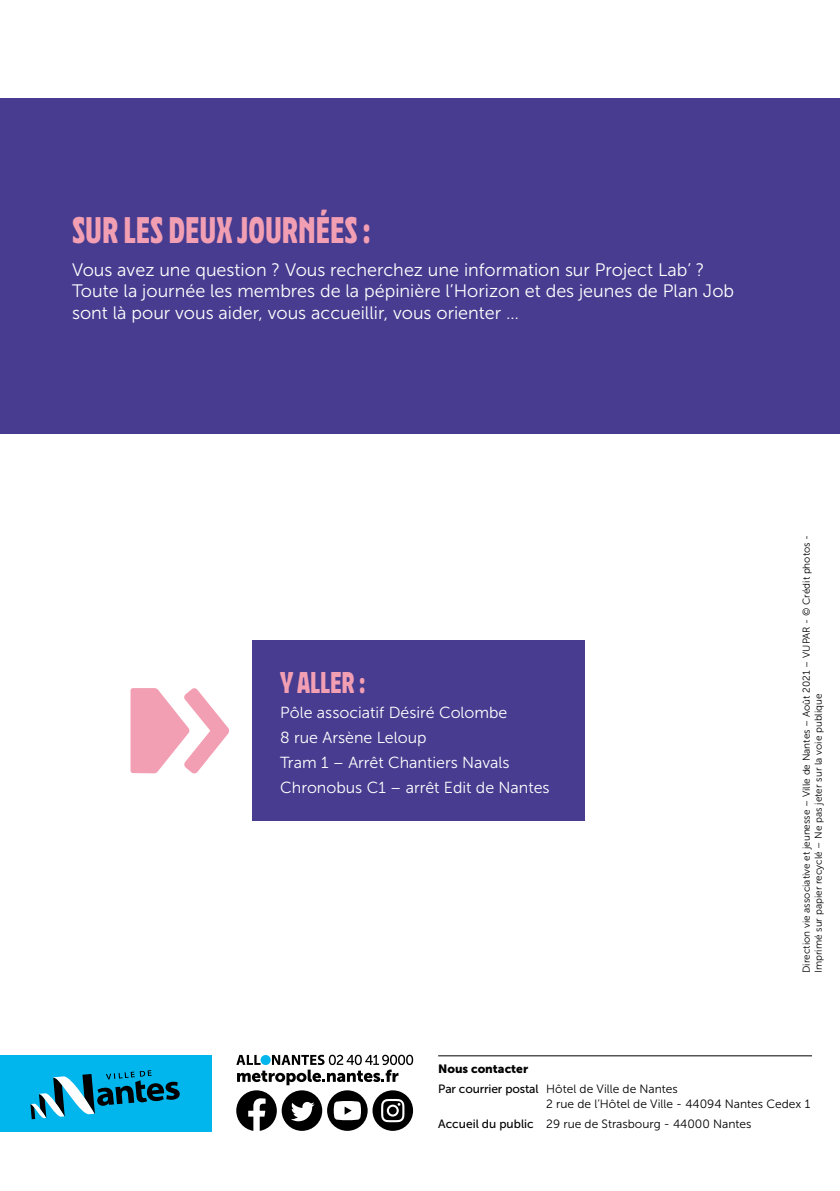
<style>
.page{position:relative;width:840px;height:1191px;background:#fff}
.page>*{position:absolute;margin:0;border:0;box-sizing:border-box;transform-origin:0 0}
.t1{font:800 37px "Herman New";color:#f39fb3}
.t2{font:800 30px "Herman New";color:#f39fb3}
.t3{font:18px/21.6px "Museo Sans 300";color:#fff}
.t4{font:16px/24.8px "Museo Sans 300";color:#fff}
.t5{font:12px/14.4px "Museo Sans 300";color:#000}
.t6{font:12px "Museo Sans 900";color:#000}
.t7{font:10px/12px "Museo Sans 300";color:#000}
.s1{font-family:"Museo Sans 500"}
</style>
<div class="page">
<div style="left:0;top:1054px;width:211px;height:77px;background:#00b6ed"></div>
<svg style="left:30px;top:1070px;width:150px;height:49px"></svg>
<svg style="left:236px;top:1054px;width:177px;height:76px"></svg>
<hr style="left:438px;top:1055px;width:373px;height:1px;background:#000">
<div style="left:252px;top:640px;width:332px;height:181px;background:#473c90"></div>
<svg style="left:130px;top:688px;width:99px;height:86px"></svg>
<div style="left:0;top:99px;width:839px;height:335px;background:#473c90"></div>
<h1 class="t1" style="left:72px;top:209px;width:300px">SUR LES DEUX JOURNÉES :</h1>
<p class="t3" style="left:72px;top:259px;width:663px">Vous avez une question ? Vous recherchez une information sur Project Lab’ ?<br>Toute la journée les membres de la pépinière l’Horizon et des jeunes de Plan Job sont là pour vous aider, vous accueillir, vous orienter …</p>
<h2 class="t2" style="left:280px;top:665px;width:86px">Y ALLER :</h2>
<p class="t4" style="left:280px;top:700px;width:271px">Pôle associatif Désiré Colombe<br>8 rue Arsène Leloup<br>Tram 1 – Arrêt Chantiers Navals<br>Chronobus C1 – arrêt Edit de Nantes</p>
<p class="t7" style="left:800px;top:973px;width:439px;rotate:-90deg">Direction vie associative et jeunesse – Ville de Nantes – Août 2021 – VUPAR - © Crédit photos -<br>Imprimé sur papier recyclé – Ne pas jeter sur la voie publique</p>
<p class="t6" style="left:438px;top:1062px;width:91px">Nous contacter</p>
<p class="t5" style="left:546px;top:1082px;width:265px;text-indent:-108px"><span class="s1">Par courrier postal</span> Hôtel de Ville de Nantes<br>2 rue de l’Hôtel de Ville - 44094 Nantes Cedex 1</p>
<p class="t5" style="left:438px;top:1116px;width:315px"><span class="s1">Accueil du public</span> 29 rue de Strasbourg - 44000 Nantes</p>
</div>
